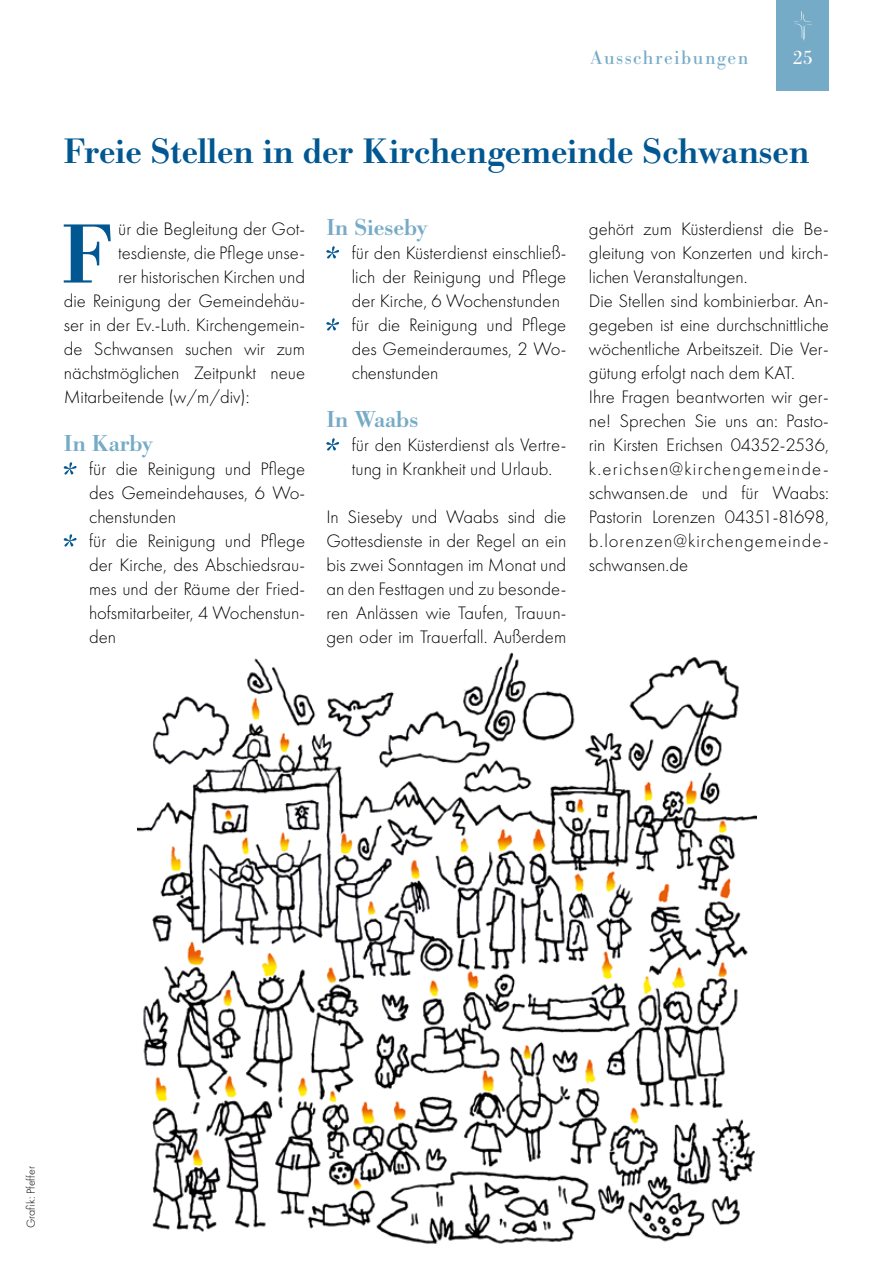
<style>
.page{position:relative;width:893px;height:1263px;background:#fff}
.page>*{position:absolute;margin:0;border:0;box-sizing:border-box;transform-origin:0 0}
.t1{font:500 87.15px "Bodoni URW";color:#005791}
.t2{font:500 36.75px "Bodoni URW";color:#005791}
.t3{font:500 24px "Bodoni URW";color:#76abc7}
.t4{font:20.25px "Bodoni URW";letter-spacing:.075em;color:#76abc7}
.t5{font:20.25px "Bodoni URW";color:#fff}
.t6{font:300 18.75px/24px "Futura PT";color:#000}
.t7{font:300 12px "Futura PT";color:#000}
</style>
<div class="page">
<div style="left:776px;top:0;width:53px;height:91px;background:#76abc7"></div>
<svg style="left:794px;top:11px;width:18px;height:29px"></svg>
<img style="left:137px;top:652px;width:620px;height:592px">
<svg style="left:64px;top:462px;width:12px;height:13px"></svg>
<svg style="left:64px;top:534px;width:12px;height:13px"></svg>
<svg style="left:326px;top:246px;width:13px;height:13px"></svg>
<svg style="left:326px;top:318px;width:13px;height:13px"></svg>
<svg style="left:326px;top:438px;width:13px;height:13px"></svg>
<p class="t4" style="left:591px;top:46px;width:159px">Ausschreibungen</p>
<p class="t5" style="left:793px;top:46px;width:22px">25</p>
<h2 class="t2" style="left:64px;top:129px;width:747px">Freie Stellen in der Kirchengemeinde Schwansen</h2>
<h1 class="t1" style="left:62px;top:203px;width:51px">F</h1>
<p class="t6" style="left:118px;top:216px;width:188px">ür die Begleitung der Got-</p>
<p class="t6" style="left:118px;top:240px;width:188px">tesdienste, die Pflege unse-</p>
<p class="t6" style="left:118px;top:264px;width:188px">rer historischen Kirchen und</p>
<p class="t6" style="left:64px;top:288px;width:243px">die Reinigung der Gemeindehäu-</p>
<p class="t6" style="left:64px;top:312px;width:243px">ser in der Ev.-Luth. Kirchengemein-</p>
<p class="t6" style="left:64px;top:336px;width:243px">de Schwansen suchen wir zum</p>
<p class="t6" style="left:64px;top:360px;width:243px">nächstmöglichen Zeitpunkt neue</p>
<p class="t6" style="left:64px;top:384px;width:187px">Mitarbeitende (w/m/div):</p>
<p class="t3" style="left:64px;top:429px;width:91px">In Karby</p>
<p class="t6" style="left:89px;top:456px;width:217px">für die Reinigung und Pflege des Gemeindehauses, 6 Wo&shy;chenstunden<br>für die Reinigung und Pflege der Kirche, des Abschiedsrau&shy;mes und der Räume der Fried&shy;hofsmitarbeiter, 4 Wochenstun&shy;den</p>
<p class="t3" style="left:326px;top:213px;width:103px">In Sieseby</p>
<p class="t6" style="left:352px;top:240px;width:216px">für den Küsterdienst einschließ&shy;lich der Reinigung und Pflege der Kirche, 6 Wochenstunden für die Reinigung und Pflege des Gemeinderaumes, 2 Wo&shy;chenstunden</p>
<p class="t3" style="left:326px;top:405px;width:94px">In Waabs</p>
<p class="t6" style="left:352px;top:432px;width:216px">für den Küsterdienst als Vertre&shy;tung in Krankheit und Urlaub.</p>
<p class="t6" style="left:326px;top:504px;width:241px;text-align:justify">In Sieseby und Waabs sind die Gottesdienste in der Regel an ein bis zwei Sonntagen im Monat und an den Festtagen und zu besonde&shy;ren Anlässen wie Taufen, Trauun&shy;gen oder im Trauerfall. Außerdem</p>
<p class="t6" style="left:589px;top:216px;width:241px">gehört zum Küsterdienst die Be&shy;gleitung von Konzerten und kirch&shy;lichen Veranstaltungen.<br>Die Stellen sind kombinierbar. An&shy;gegeben ist eine durchschnittliche wöchentliche Arbeitszeit. Die Ver&shy;gütung erfolgt nach dem KAT.<br>Ihre Fragen beantworten wir ger&shy;ne! Sprechen Sie uns an: Pasto&shy;rin Kirsten Erichsen 04352-2536, k.erichsen@kirchengemeinde&shy;schwansen.de und für Waabs:<br>Pastorin Lorenzen 04351-81698, b.lorenzen@kirchengemeinde&shy;schwansen.de</p>
<p class="t7" style="left:24px;top:1228px;width:63px;rotate:-90deg">Grafik: Pfeffer</p>
</div>
